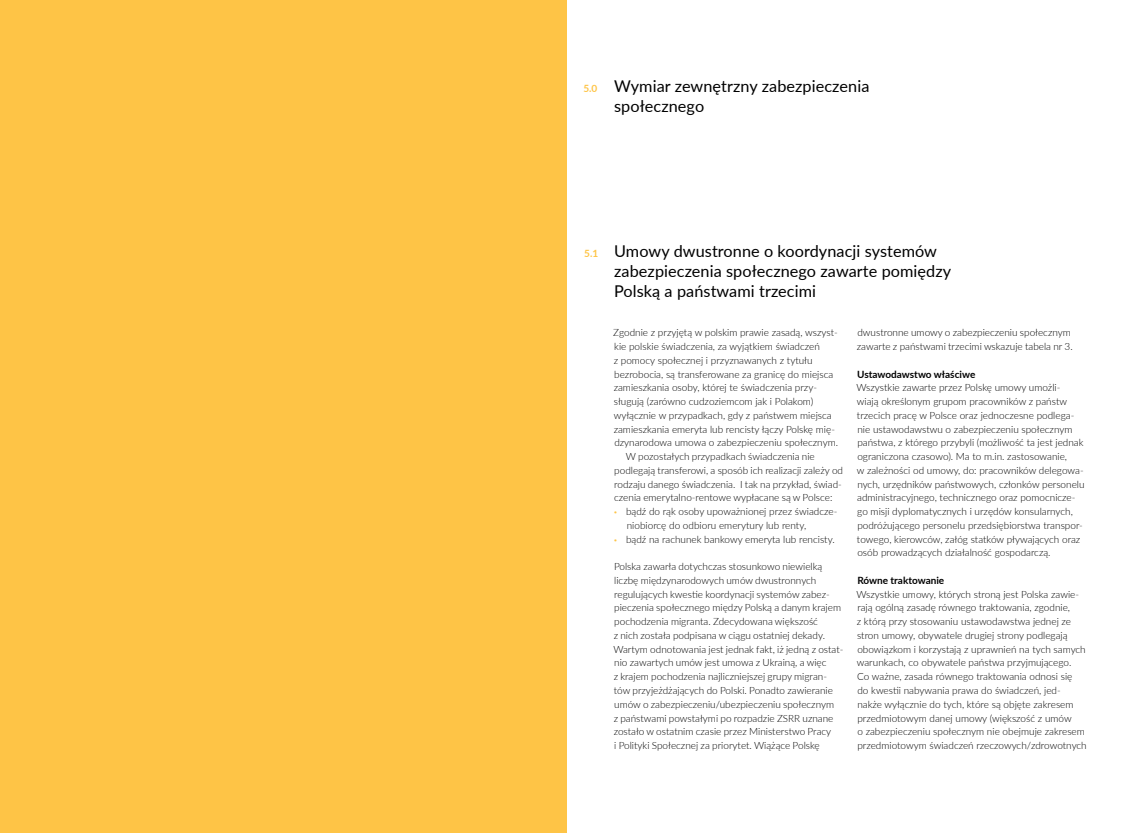
<style>
.page{position:relative;width:1134px;height:833px;background:#fff}
.page>*{position:absolute;margin:0;border:0;box-sizing:border-box;transform-origin:0 0}
.t1{font:16.25px/20px "Lato";letter-spacing:.005em;color:#000}
.t2{font:300 10px/13.8px "Lato";color:#000}
.t3{font:700 10px "Lato";color:#000}
.t4{font:700 10px "Lato";color:#fec446}
.s1{font-family:"Myriad Pro";font-weight:400;color:#fec446}
</style>
<div class="page">
<div style="left:0;top:0;width:567px;height:833px;background:#fec446"></div>
<p class="t4" style="left:583px;top:81px;width:15px">5.0</p>
<h1 class="t1" style="left:614px;top:75px;width:257px">Wymiar zewnętrzny zabezpieczenia społecznego</h1>
<p class="t4" style="left:584px;top:246px;width:15px">5.1</p>
<h1 class="t1" style="left:614px;top:240px;width:339px">Umowy dwustronne o koordynacji systemów zabezpieczenia społecznego zawarte pomiędzy<br>Polską a państwami trzecimi</h1>
<p class="t2" style="left:613px;top:325px;width:226px">Zgodnie z przyjętą w polskim prawie zasadą, wszyst-</p>
<p class="t2" style="left:614px;top:339px;width:207px">kie polskie świadczenia, za wyjątkiem świadczeń</p>
<p class="t2" style="left:614px;top:353px;width:200px">z pomocy społecznej i przyznawanych z tytułu</p>
<p class="t2" style="left:614px;top:367px;width:221px">bezrobocia, są transferowane za granicę do miejsca</p>
<p class="t2" style="left:614px;top:380px;width:205px">zamieszkania osoby, której te świadczenia przy-</p>
<p class="t2" style="left:614px;top:394px;width:201px">sługują (zarówno cudzoziemcom jak i Polakom)</p>
<p class="t2" style="left:614px;top:408px;width:219px">wyłącznie w przypadkach, gdy z państwem miejsca</p>
<p class="t2" style="left:614px;top:422px;width:223px">zamieszkania emeryta lub rencisty łączy Polskę mię-</p>
<p class="t2" style="left:614px;top:435px;width:225px">dzynarodowa umowa o zabezpieczeniu społecznym.</p>
<p class="t2" style="left:626px;top:449px;width:190px">W pozostałych przypadkach świadczenia nie</p>
<p class="t2" style="left:614px;top:463px;width:230px">podlegają transferowi, a sposób ich realizacji zależy od</p>
<p class="t2" style="left:614px;top:477px;width:229px">rodzaju danego świadczenia. I tak na przykład, świad-</p>
<p class="t2" style="left:614px;top:490px;width:220px">czenia emerytalno-rentowe wypłacane są w Polsce:</p>
<p class="t2" style="left:627px;top:504px;width:212px;text-indent:-12px"><span class="s1">•</span> bądź do rąk osoby upoważnionej przez świadcze&shy;niobiorcę do odbioru emerytury lub renty,</p>
<p class="t2" style="left:614px;top:532px;width:222px"><span class="s1">•</span> bądź na rachunek bankowy emeryta lub rencisty.</p>
<p class="t2" style="left:613px;top:559px;width:232px">Polska zawarła dotychczas stosunkowo niewielką liczbę międzynarodowych umów dwustronnych regulujących kwestie koordynacji systemów zabez&shy;pieczenia społecznego między Polską a danym krajem pochodzenia migranta. Zdecydowana większość<br>z nich została podpisana w ciągu ostatniej dekady.<br>Wartym odnotowania jest jednak fakt, iż jedną z ostat&shy;nio zawartych umów jest umowa z Ukrainą, a więc<br>z krajem pochodzenia najliczniejszej grupy migran&shy;tów przyjeżdżających do Polski. Ponadto zawieranie umów o zabezpieczeniu/ubezpieczeniu społecznym<br>z państwami powstałymi po rozpadzie ZSRR uznane zostało w ostatnim czasie przez Ministerstwo Pracy<br>i Polityki Społecznej za priorytet. Wiążące Polskę</p>
<p class="t2" style="left:857px;top:325px;width:217px">dwustronne umowy o zabezpieczeniu społecznym zawarte z państwami trzecimi wskazuje tabela nr 3.</p>
<p class="t3" style="left:857px;top:366px;width:120px">Ustawodawstwo właściwe</p>
<p class="t2" style="left:856px;top:380px;width:230px">Wszystkie zawarte przez Polskę umowy umożli&shy;wiają określonym grupom pracowników z państw trzecich pracę w Polsce oraz jednoczesne podlega&shy;nie ustawodawstwu o zabezpieczeniu społecznym państwa, z którego przybyli (możliwość ta jest jednak ograniczona czasowo). Ma to m.in. zastosowanie,<br>w zależności od umowy, do: pracowników delegowa&shy;nych, urzędników państwowych, członków personelu administracyjnego, technicznego oraz pomocnicze&shy;go misji dyplomatycznych i urzędów konsularnych, podróżującego personelu przedsiębiorstwa transpor&shy;towego, kierowców, załóg statków pływających oraz osób prowadzących działalność gospodarczą.</p>
<p class="t3" style="left:857px;top:573px;width:88px">Równe traktowanie</p>
<p class="t2" style="left:856px;top:587px;width:232px">Wszystkie umowy, których stroną jest Polska zawie&shy;rają ogólną zasadę równego traktowania, zgodnie,<br>z którą przy stosowaniu ustawodawstwa jednej ze stron umowy, obywatele drugiej strony podlegają obowiązkom i korzystają z uprawnień na tych samych warunkach, co obywatele państwa przyjmującego.<br>Co ważne, zasada równego traktowania odnosi się<br>do kwestii nabywania prawa do świadczeń, jed&shy;nakże wyłącznie do tych, które są objęte zakresem przedmiotowym danej umowy (większość z umów<br>o zabezpieczeniu społecznym nie obejmuje zakresem przedmiotowym świadczeń rzeczowych/zdrowotnych</p>
</div>
